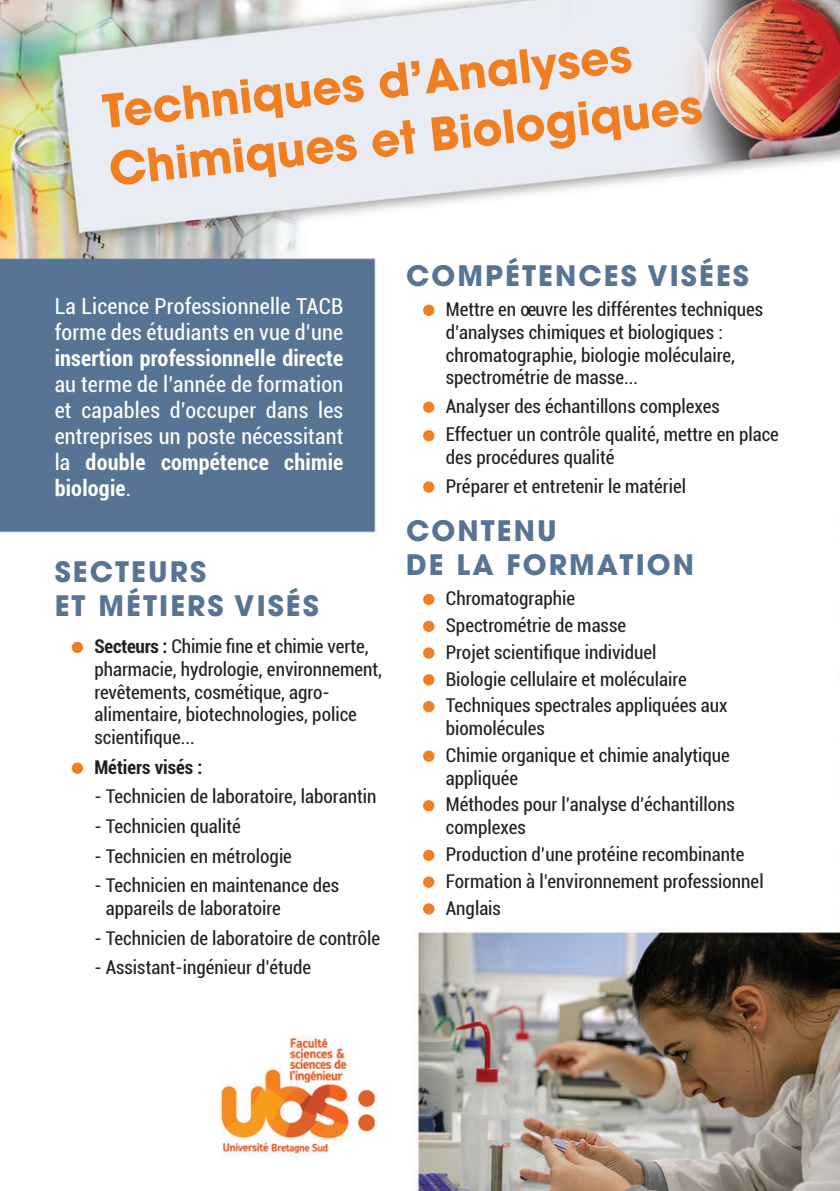
<style>
.page{position:relative;width:840px;height:1191px;background:#fff}
.page>*{position:absolute;margin:0;border:0;box-sizing:border-box;transform-origin:0 0}
.t1{font:700 45.4px "Avant Garde";color:#f07f22}
.t2{font:700 28px "Avant Garde";letter-spacing:.075em;color:#577495}
.t3{font:condensed 22px/26px "Roboto";letter-spacing:.01em;color:#fff;text-align:justify}
.t4{font:condensed 19px/22.8px "Roboto";color:#231f20}
.t5{font:700 condensed 19px "Roboto";color:#231f20}
.s1{font-weight:700}
</style>
<div class="page">
<img style="left:0;top:0;width:839px;height:1191px">
<div style="left:423px;top:305px;width:11px;height:11px;background:#f07f22;border-radius:50%"></div>
<div style="left:423px;top:401px;width:11px;height:12px;background:#f07f22;border-radius:50%"></div>
<div style="left:423px;top:430px;width:11px;height:11px;background:#f07f22;border-radius:50%"></div>
<div style="left:423px;top:481px;width:11px;height:11px;background:#f07f22;border-radius:50%"></div>
<div style="left:423px;top:594px;width:11px;height:11px;background:#f07f22;border-radius:50%"></div>
<div style="left:423px;top:620px;width:11px;height:12px;background:#f07f22;border-radius:50%"></div>
<div style="left:423px;top:647px;width:11px;height:11px;background:#f07f22;border-radius:50%"></div>
<div style="left:423px;top:674px;width:11px;height:11px;background:#f07f22;border-radius:50%"></div>
<div style="left:423px;top:701px;width:11px;height:11px;background:#f07f22;border-radius:50%"></div>
<div style="left:423px;top:750px;width:11px;height:12px;background:#f07f22;border-radius:50%"></div>
<div style="left:423px;top:800px;width:11px;height:11px;background:#f07f22;border-radius:50%"></div>
<div style="left:423px;top:849px;width:11px;height:12px;background:#f07f22;border-radius:50%"></div>
<div style="left:423px;top:876px;width:11px;height:12px;background:#f07f22;border-radius:50%"></div>
<div style="left:423px;top:903px;width:11px;height:11px;background:#f07f22;border-radius:50%"></div>
<div style="left:72px;top:641px;width:11px;height:12px;background:#f07f22;border-radius:50%"></div>
<div style="left:72px;top:762px;width:11px;height:12px;background:#f07f22;border-radius:50%"></div>
<p class="t1" style="left:100px;top:82px;width:533px;rotate:-6deg">Techniques d’Analyses</p>
<p class="t1" style="left:106px;top:139px;width:597px;rotate:-6deg">Chimiques et Biologiques</p>
<p class="t3" style="left:55px;top:293px;width:290px">La Licence Professionnelle TACB forme des étudiants en vue d’une <span class="s1">insertion professionnelle directe </span>au terme de l’année de formation et capables d’occuper dans les entreprises un poste nécessitant la <span class="s1">double compétence chimie biologie</span>.</p>
<p class="t2" style="left:55px;top:554px;width:153px">SECTEURS</p>
<p class="t2" style="left:55px;top:587px;width:265px">ET MÉTIERS VISÉS</p>
<p class="t4" style="left:94px;top:634px;width:289px"><span class="s1">Secteurs :</span> Chimie fine et chimie verte, pharmacie, hydrologie, environnement, revêtements, cosmétique, agro&shy;alimentaire, biotechnologies, police scientifique...</p>
<p class="t5" style="left:94px;top:754px;width:109px">Métiers visés :</p>
<p class="t4" style="left:94px;top:784px;width:283px">- Technicien de laboratoire, laborantin</p>
<p class="t4" style="left:94px;top:814px;width:148px">- Technicien qualité</p>
<p class="t4" style="left:94px;top:844px;width:199px">- Technicien en métrologie</p>
<p class="t4" style="left:106px;top:873px;width:235px;text-indent:-11px">- Technicien en maintenance des appareils de laboratoire</p>
<p class="t4" style="left:94px;top:926px;width:287px">- Technicien de laboratoire de contrôle</p>
<p class="t4" style="left:94px;top:955px;width:218px">- Assistant-ingénieur d’étude</p>
<p class="t2" style="left:406px;top:257px;width:344px">COMPÉTENCES VISÉES</p>
<p class="t4" style="left:445px;top:297px;width:318px">Mettre en œuvre les différentes techniques d’analyses chimiques et biologiques : chromatographie, biologie moléculaire, spectrométrie de masse...</p>
<p class="t4" style="left:445px;top:394px;width:275px">Analyser des échantillons complexes</p>
<p class="t4" style="left:445px;top:422px;width:334px">Effectuer un contrôle qualité, mettre en place des procédures qualité</p>
<p class="t4" style="left:445px;top:474px;width:242px">Préparer et entretenir le matériel</p>
<p class="t2" style="left:406px;top:512px;width:152px">CONTENU</p>
<p class="t2" style="left:406px;top:546px;width:289px">DE LA FORMATION</p>
<p class="t4" style="left:445px;top:586px;width:131px">Chromatographie</p>
<p class="t4" style="left:445px;top:613px;width:182px">Spectrométrie de masse</p>
<p class="t4" style="left:445px;top:640px;width:212px">Projet scientifique individuel</p>
<p class="t4" style="left:445px;top:666px;width:242px">Biologie cellulaire et moléculaire</p>
<p class="t4" style="left:445px;top:693px;width:283px">Techniques spectrales appliquées aux biomolécules</p>
<p class="t4" style="left:445px;top:743px;width:285px">Chimie organique et chimie analytique appliquée</p>
<p class="t4" style="left:445px;top:792px;width:290px">Méthodes pour l’analyse d’échantillons complexes</p>
<p class="t4" style="left:445px;top:842px;width:300px">Production d’une protéine recombinante</p>
<p class="t4" style="left:445px;top:869px;width:319px">Formation à l’environnement professionnel</p>
<p class="t4" style="left:445px;top:895px;width:57px">Anglais</p>
</div>
